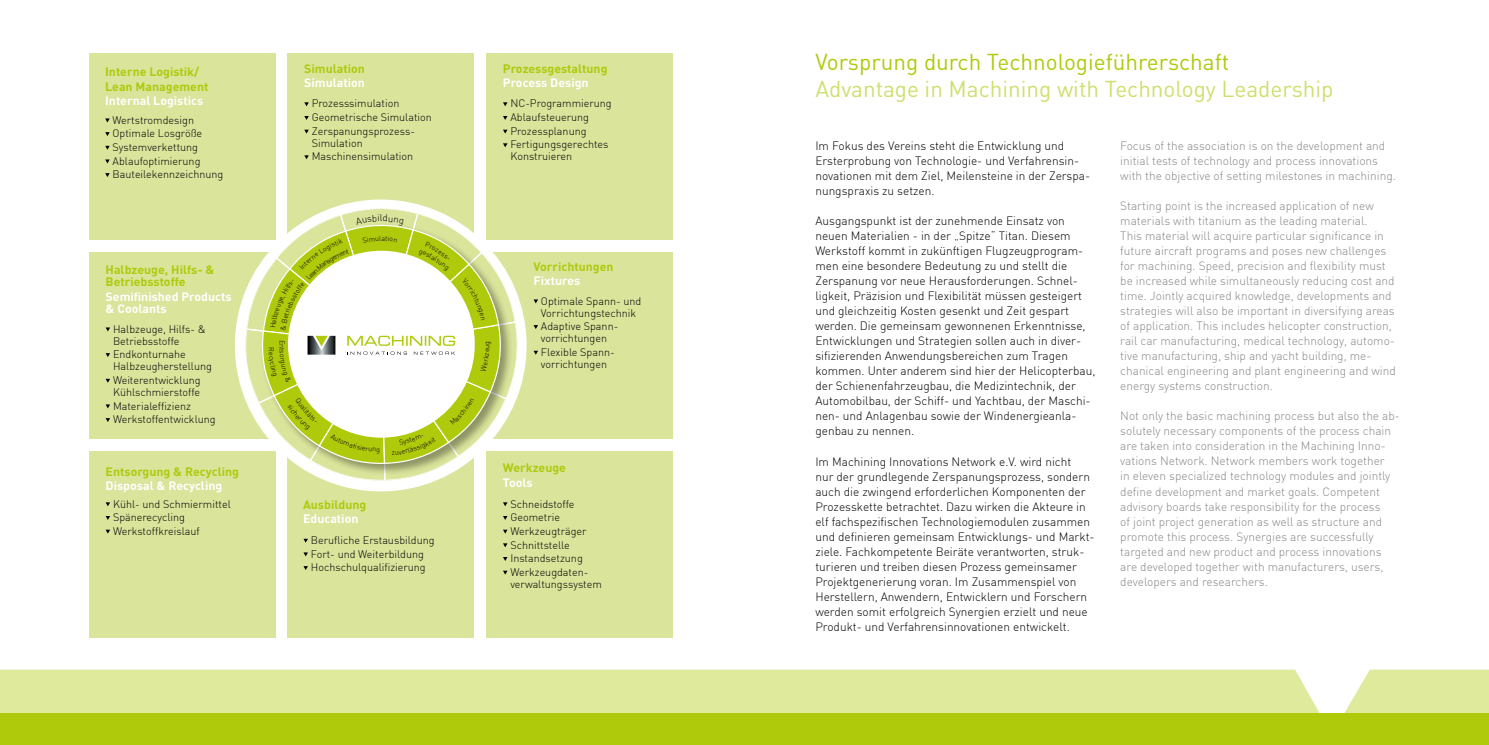
<style>
.page{position:relative;width:1489px;height:745px;background:#fff}
.page>*{position:absolute;margin:0;border:0;box-sizing:border-box;transform-origin:0 0}
.t1{font:22.5px "DIN";color:#cfdf6d}
.t2{font:22.5px "DIN";color:#afca0b}
.t3{font:700 12px/14.4px "DIN";color:#afca0b}
.t4{font:700 12px/12px "DIN";color:#fff}
.t5{font:300 11.88px/15px "DIN";color:#000}
.t6{font:300 11.88px/15px "DIN";color:#878787}
.t7{font:300 10.75px/13.6px "DIN";color:#000}
.t8{font:7.12px "DIN Light Alternate";color:#000}
</style>
<div class="page">
<div style="left:0;top:669px;width:1488px;height:44px;background:#dfea9d"></div>
<div style="left:0;top:713px;width:1488px;height:31px;background:#afca0b"></div>
<div style="left:89px;top:53px;width:186px;height:187px;background:#dae49b"></div>
<div style="left:287px;top:53px;width:187px;height:187px;background:#dae49b"></div>
<div style="left:486px;top:53px;width:186px;height:187px;background:#dae49b"></div>
<div style="left:89px;top:252px;width:186px;height:186px;background:#dae49b"></div>
<div style="left:486px;top:252px;width:186px;height:186px;background:#dae49b"></div>
<div style="left:89px;top:450px;width:186px;height:187px;background:#dae49b"></div>
<div style="left:287px;top:450px;width:187px;height:187px;background:#dae49b"></div>
<div style="left:486px;top:450px;width:186px;height:187px;background:#dae49b"></div>
<div style="left:235px;top:199px;width:291px;height:292px;background:#fff;border-radius:50%"></div>
<svg style="left:105px;top:118px;width:5px;height:4px"></svg>
<svg style="left:105px;top:132px;width:5px;height:4px"></svg>
<svg style="left:105px;top:146px;width:5px;height:4px"></svg>
<svg style="left:105px;top:159px;width:5px;height:4px"></svg>
<svg style="left:105px;top:173px;width:5px;height:4px"></svg>
<svg style="left:304px;top:102px;width:5px;height:4px"></svg>
<svg style="left:304px;top:116px;width:5px;height:4px"></svg>
<svg style="left:304px;top:155px;width:5px;height:4px"></svg>
<svg style="left:106px;top:327px;width:4px;height:4px"></svg>
<svg style="left:106px;top:353px;width:4px;height:4px"></svg>
<svg style="left:106px;top:378px;width:4px;height:4px"></svg>
<svg style="left:106px;top:404px;width:4px;height:4px"></svg>
<svg style="left:106px;top:418px;width:4px;height:4px"></svg>
<svg style="left:106px;top:502px;width:4px;height:4px"></svg>
<svg style="left:106px;top:529px;width:4px;height:4px"></svg>
<svg style="left:303px;top:538px;width:5px;height:4px"></svg>
<svg style="left:303px;top:552px;width:5px;height:4px"></svg>
<svg style="left:303px;top:566px;width:5px;height:3px"></svg>
<svg style="left:503px;top:102px;width:4px;height:4px"></svg>
<svg style="left:503px;top:116px;width:4px;height:4px"></svg>
<svg style="left:503px;top:143px;width:4px;height:4px"></svg>
<svg style="left:533px;top:299px;width:5px;height:4px"></svg>
<svg style="left:533px;top:325px;width:5px;height:4px"></svg>
<svg style="left:533px;top:350px;width:5px;height:4px"></svg>
<svg style="left:503px;top:502px;width:4px;height:4px"></svg>
<svg style="left:503px;top:529px;width:4px;height:4px"></svg>
<svg style="left:503px;top:543px;width:4px;height:4px"></svg>
<svg style="left:503px;top:570px;width:4px;height:4px"></svg>
<svg style="left:245px;top:208px;width:272px;height:272px"></svg>
<p class="t3" style="left:105px;top:64px;width:105px">Interne Logistik/<br>Lean Management</p>
<p class="t4" style="left:105px;top:94px;width:99px">Internal Logistics</p>
<p class="t7" style="left:113px;top:113px;width:112px">Wertstromdesign<br>Optimale Losgröße<br>Systemverkettung<br>Ablaufoptimierung<br>Bauteilekennzeichnung</p>
<p class="t3" style="left:106px;top:263px;width:110px;line-height:12px">Halbzeuge, Hilfs- &amp;<br>Betriebsstoffe</p>
<p class="t4" style="left:106px;top:289px;width:127px">Semifinished Products &amp; Coolants</p>
<p class="t7" style="left:113px;top:322px;width:94px;line-height:12px">Halbzeuge, Hilfs- &amp;<br>Betriebsstoffe</p>
<p class="t7" style="left:113px;top:348px;width:100px;line-height:12px">Endkonturnahe<br>Halbzeugherstellung</p>
<p class="t7" style="left:113px;top:374px;width:89px;line-height:12px">Weiterentwicklung<br>Kühlschmierstoffe</p>
<p class="t7" style="left:113px;top:398px;width:104px">Materialeffizienz<br>Werkstoffentwicklung</p>
<p class="t3" style="left:106px;top:463px;width:135px">Entsorgung &amp; Recycling</p>
<p class="t4" style="left:106px;top:478px;width:118px">Disposal &amp; Recycling</p>
<p class="t7" style="left:113px;top:496px;width:119px">Kühl- und Schmiermittel<br>Spänerecycling<br>Werkstoffkreislauf</p>
<p class="t3" style="left:304px;top:61px;width:62px">Simulation</p>
<p class="t4" style="left:304px;top:76px;width:62px">Simulation</p>
<p class="t7" style="left:312px;top:97px;width:122px">Prozesssimulation<br>Geometrische Simulation<br>Zerspanungsprozess-</p>
<p class="t7" style="left:312px;top:136px;width:103px">Simulation<br>Maschinensimulation</p>
<p class="t8" style="left:381px;top:234px;width:5px">a</p>
<p class="t3" style="left:303px;top:496px;width:65px">Ausbildung</p>
<p class="t4" style="left:303px;top:512px;width:57px">Education</p>
<p class="t7" style="left:311px;top:532px;width:125px">Berufliche Erstausbildung<br>Fort- und Weiterbildung<br>Hochschulqualifizierung</p>
<p class="t3" style="left:503px;top:61px;width:106px">Prozessgestaltung</p>
<p class="t4" style="left:503px;top:76px;width:87px">Process Design</p>
<p class="t7" style="left:510px;top:97px;width:103px">NC-Programmierung<br>Ablaufsteuerung<br>Prozessplanung<br>Fertigungsgerechtes</p>
<p class="t7" style="left:510px;top:150px;width:63px">Konstruieren</p>
<p class="t3" style="left:533px;top:258px;width:82px">Vorrichtungen</p>
<p class="t4" style="left:533px;top:274px;width:48px">Fixtures</p>
<p class="t7" style="left:541px;top:294px;width:102px;line-height:12px">Optimale Spann- und<br>Vorrichtungstechnik</p>
<p class="t7" style="left:541px;top:320px;width:79px;line-height:12px">Adaptive Spann&shy;vorrichtungen</p>
<p class="t7" style="left:541px;top:346px;width:75px;line-height:12px">Flexible Spann&shy;vorrichtungen</p>
<p class="t3" style="left:503px;top:460px;width:65px">Werkzeuge</p>
<p class="t4" style="left:503px;top:475px;width:31px">Tools</p>
<p class="t7" style="left:510px;top:496px;width:79px">Schneidstoffe<br>Geometrie<br>Werkzeugträger<br>Schnittstelle<br>Instandsetzung<br>Werkzeugdaten-</p>
<p class="t7" style="left:510px;top:576px;width:93px">verwaltungssystem</p>
<h1 class="t2" style="left:815px;top:48px;width:415px">Vorsprung durch Technologieführerschaft</h1>
<h1 class="t1" style="left:815px;top:75px;width:519px">Advantage in Machining with Technology Leadership</h1>
<p class="t5" style="left:815px;top:138px;width:276px">Im Fokus des Vereins steht die Entwicklung und Ersterprobung von Technologie- und Verfahrensin&shy;novationen mit dem Ziel, Meilensteine in der Zerspa&shy;nungspraxis zu setzen.</p>
<p class="t5" style="left:815px;top:213px;width:281px">Ausgangspunkt ist der zunehmende Einsatz von neuen Materialien - in der „Spitze“ Titan. Diesem Werkstoff kommt in zukünftigen Flugzeugprogram&shy;men eine besondere Bedeutung zu und stellt die Zerspanung vor neue Herausforderungen. Schnel&shy;ligkeit, Präzision und Flexibilität müssen gesteigert und gleichzeitig Kosten gesenkt und Zeit gespart werden. Die gemeinsam gewonnenen Erkenntnisse, Entwicklungen und Strategien sollen auch in diver&shy;sifizierenden Anwendungsbereichen zum Tragen kommen. Unter anderem sind hier der Helicopterbau, der Schienenfahrzeugbau, die Medizintechnik, der Automobilbau, der Schiff- und Yachtbau, der Maschi&shy;nen- und Anlagenbau sowie der Windenergieanla&shy;genbau zu nennen.</p>
<p class="t5" style="left:815px;top:453px;width:281px">Im Machining Innovations Network e.V. wird nicht<br>nur der grundlegende Zerspanungsprozess, sondern auch die zwingend erforderlichen Komponenten der Prozesskette betrachtet. Dazu wirken die Akteure in elf fachspezifischen Technologiemodulen zusammen und definieren gemeinsam Entwicklungs- und Markt&shy;ziele. Fachkompetente Beiräte verantworten, struk&shy;turieren und treiben diesen Prozess gemeinsamer Projektgenerierung voran. Im Zusammenspiel von Herstellern, Anwendern, Entwicklern und Forschern werden somit erfolgreich Synergien erzielt und neue Produkt- und Verfahrensinnovationen entwickelt.</p>
<p class="t6" style="left:1120px;top:138px;width:277px">Focus of the association is on the development and initial tests of technology and process innovations with the objective of setting milestones in machining.</p>
<p class="t6" style="left:1120px;top:198px;width:277px">Starting point is the increased application of new materials with titanium as the leading material.<br>This material will acquire particular significance in future aircraft programs and poses new challenges for machining. Speed, precision and flexibility must be increased while simultaneously reducing cost and time. Jointly acquired knowledge, developments and strategies will also be important in diversifying areas of application. This includes helicopter construction, rail car manufacturing, medical technology, automo&shy;tive manufacturing, ship and yacht building, me&shy;chanical engineering and plant engineering and wind energy systems construction.</p>
<p class="t6" style="left:1120px;top:408px;width:281px">Not only the basic machining process but also the ab&shy;solutely necessary components of the process chain are taken into consideration in the Machining Inno&shy;vations Network. Network members work together<br>in eleven specialized technology modules and jointly define development and market goals. Competent advisory boards take responsibility for the process<br>of joint project generation as well as structure and promote this process. Synergies are successfully targeted and new product and process innovations are developed together with manufacturers, users, developers and researchers.</p>
</div>
